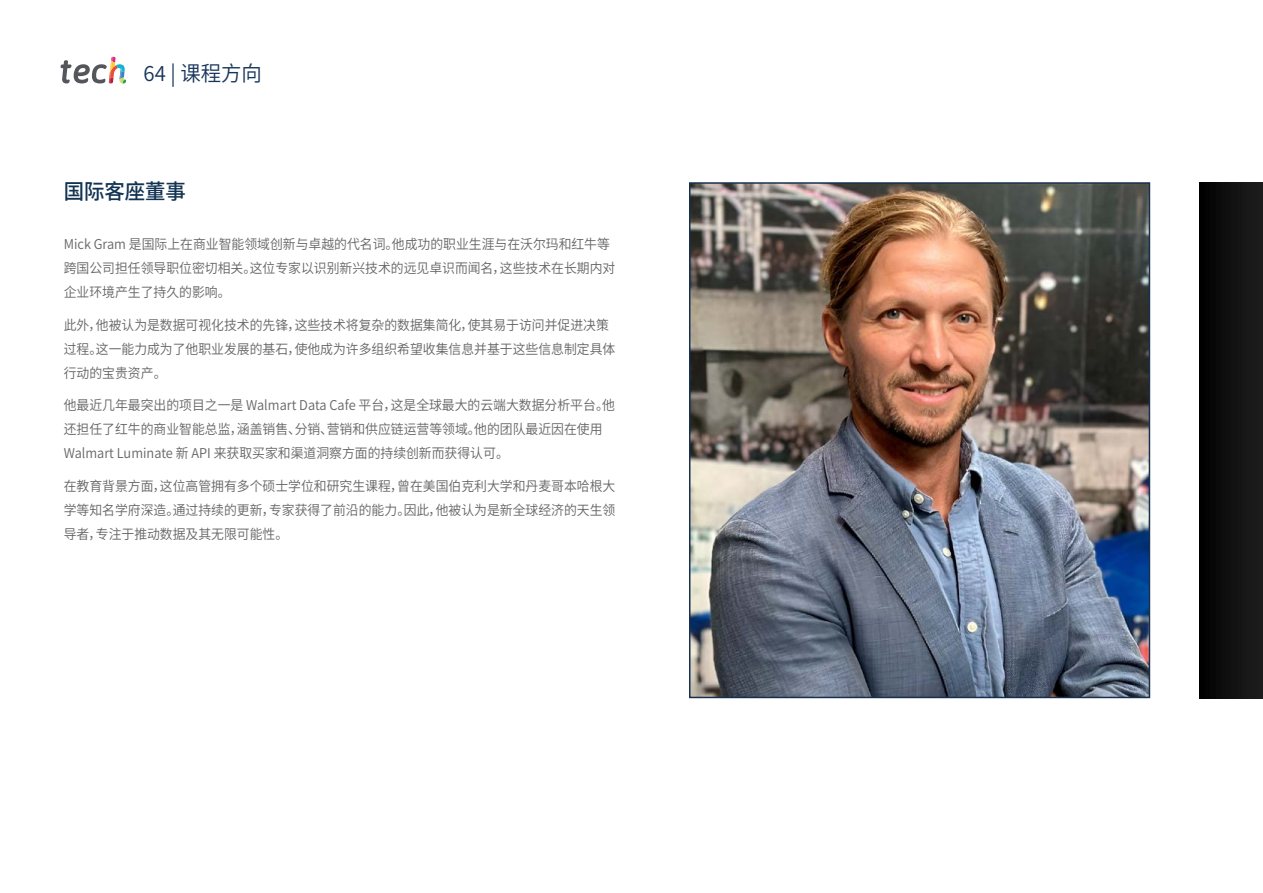
<style>
.page{position:relative;width:1263px;height:893px;background:#fff}
.page>*{position:absolute;margin:0;border:0;box-sizing:border-box;transform-origin:0 0}
.t1{font:21px "Source Han Sans CN";color:#17355b}
.t2{font:500 21px "Source Han Sans CN";color:#123352}
.t3{font:13.5px/24px "Source Han Sans CN";color:#656565;scale:.95 1}
</style>
<div class="page">
<svg style="left:61px;top:57px;width:65px;height:27px"></svg>
<div style="left:1199px;top:182px;width:64px;height:516px;background:linear-gradient(to right,#000,#1e1e1f)"></div>
<img style="left:692px;top:185px;width:455px;height:510px">
<div style="left:689px;top:182px;width:461px;height:516px;border:2px solid #17304f"></div>
<h1 class="t1" style="left:144px;top:61px;width:120px">64 | 课程方向</h1>
<h1 class="t2" style="left:64px;top:179px;width:124px">国际客座董事</h1>
<p class="t3" style="left:64px;top:233px;width:582px">Mick Gram 是国际上在商业智能领域创新与卓越的代名词。他成功的职业生涯与在沃尔玛和红牛等跨国公司担任领导职位密切相关。这位专家以识别新兴技术的远见卓识而闻名，这些技术在长期内对企业环境产生了持久的影响。</p>
<p class="t3" style="left:64px;top:313px;width:582px">此外，他被认为是数据可视化技术的先锋，这些技术将复杂的数据集简化，使其易于访问并促进决策过程。这一能力成为了他职业发展的基石，使他成为许多组织希望收集信息并基于这些信息制定具体行动的宝贵资产。</p>
<p class="t3" style="left:64px;top:394px;width:582px">他最近几年最突出的项目之一是 Walmart Data Cafe 平台，这是全球最大的云端大数据分析平台。他还担任了红牛的商业智能总监，涵盖销售、分销、营销和供应链运营等领域。他的团队最近因在使用<br>Walmart Luminate 新 API 来获取买家和渠道洞察方面的持续创新而获得认可。</p>
<p class="t3" style="left:64px;top:474px;width:582px;text-align:justify">在教育背景方面，这位高管拥有多个硕士学位和研究生课程，曾在美国伯克利大学和丹麦哥本哈根大学等知名学府深造。通过持续的更新，专家获得了前沿的能力。因此，他被认为是新全球经济的天生领导者，专注于推动数据及其无限可能性。</p>
</div>
